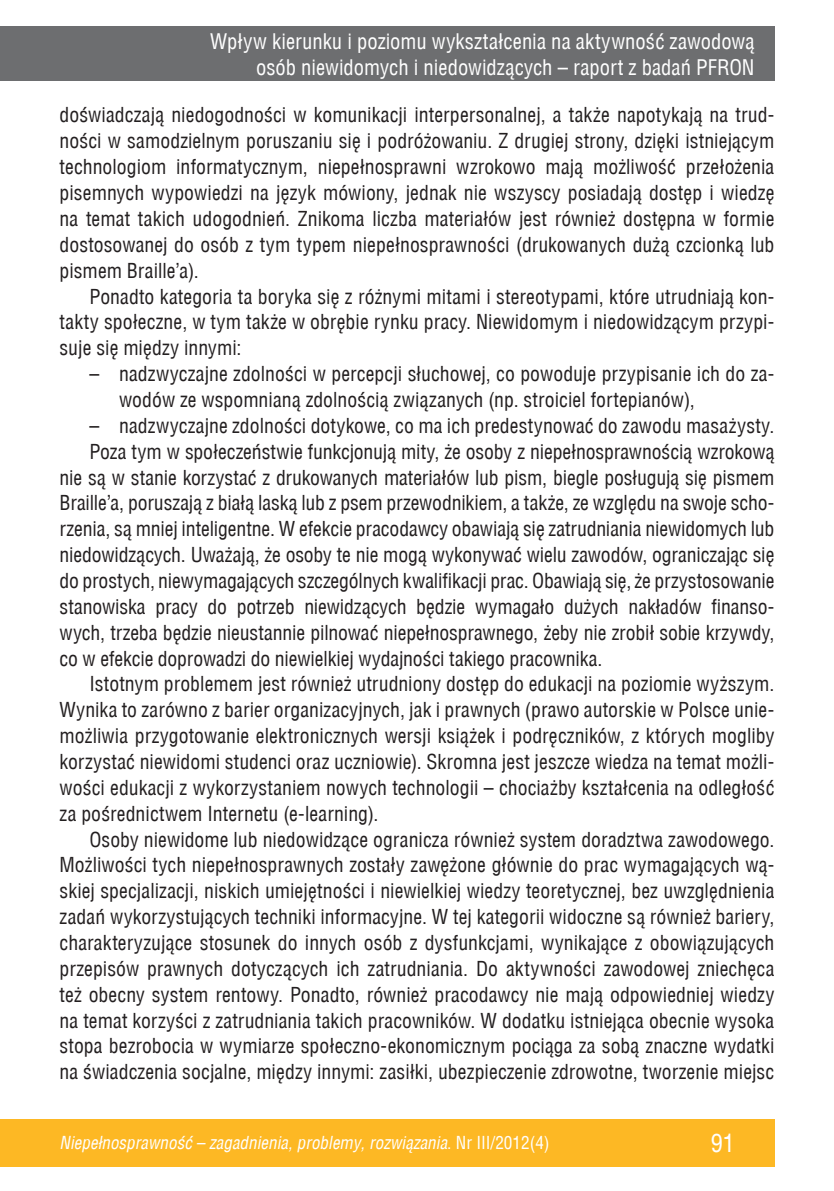
<style>
.page{position:relative;width:834px;height:1191px;background:#fff}
.page>*{position:absolute;margin:0;border:0;box-sizing:border-box;transform-origin:0 0}
.t1{font:24.5px "Switzerland Condensed";color:#fff}
.t2{font:21px/25.4px "Switzerland Condensed";color:#fff;text-align:right}
.t3{font:20.12px/25.9px "Switzerland Condensed";color:#231f20;text-align:justify}
.t4{font:italic 17.5px "Switzerland Condensed";color:#fff}
.s1{font-style:normal}
</style>
<div class="page">
<div style="left:0;top:1119px;width:774px;height:47px;background:#fdb824"></div>
<div style="left:0;top:26px;width:774px;height:55px;background:#6d6e70"></div>
<p class="t2" style="left:210px;top:29px;width:545px">Wpływ kierunku i poziomu wykształcenia na aktywność zawodową osób niewidomych i niedowidzących – raport z badań PFRON</p>
<p class="t3" style="left:60px;top:102px;width:716px">doświadczają niedogodności w komunikacji interpersonalnej, a także napotykają na trud&shy;ności w samodzielnym poruszaniu się i podróżowaniu. Z drugiej strony, dzięki istniejącym technologiom informatycznym, niepełnosprawni wzrokowo mają możliwość przełożenia pisemnych wypowiedzi na język mówiony, jednak nie wszyscy posiadają dostęp i wiedzę na temat takich udogodnień. Znikoma liczba materiałów jest również dostępna w formie dostosowanej do osób z tym typem niepełnosprawności (drukowanych dużą czcionką lub pismem Braille’a).</p>
<p class="t3" style="left:60px;top:283px;width:716px;text-indent:30px">Ponadto kategoria ta boryka się z różnymi mitami i stereotypami, które utrudniają kon&shy;takty społeczne, w tym także w obrębie rynku pracy. Niewidomym i niedowidzącym przypi&shy;suje się między innymi:</p>
<p class="t3" style="left:119px;top:361px;width:656px;text-indent:-30px">– nadzwyczajne zdolności w percepcji słuchowej, co powoduje przypisanie ich do za&shy;wodów ze wspomnianą zdolnością związanych (np. stroiciel fortepianów),</p>
<p class="t3" style="left:89px;top:412px;width:686px">– nadzwyczajne zdolności dotykowe, co ma ich predestynować do zawodu masażysty.</p>
<p class="t3" style="left:89px;top:438px;width:686px">Poza tym w społeczeństwie funkcjonują mity, że osoby z niepełnosprawnością wzrokową</p>
<p class="t3" style="left:60px;top:464px;width:716px">nie są w stanie korzystać z drukowanych materiałów lub pism, biegle posługują się pismem</p>
<p class="t3" style="left:60px;top:490px;width:716px">Braille’a, poruszają z białą laską lub z psem przewodnikiem, a także, ze względu na swoje scho-</p>
<p class="t3" style="left:60px;top:516px;width:716px">rzenia, są mniej inteligentne. W efekcie pracodawcy obawiają się zatrudniania niewidomych lub</p>
<p class="t3" style="left:60px;top:542px;width:716px">niedowidzących. Uważają, że osoby te nie mogą wykonywać wielu zawodów, ograniczając się</p>
<p class="t3" style="left:60px;top:568px;width:716px">do prostych, niewymagających szczególnych kwalifikacji prac. Obawiają się, że przystosowanie</p>
<p class="t3" style="left:60px;top:593px;width:716px">stanowiska pracy do potrzeb niewidzących będzie wymagało dużych nakładów finanso-</p>
<p class="t3" style="left:60px;top:619px;width:716px">wych, trzeba będzie nieustannie pilnować niepełnosprawnego, żeby nie zrobił sobie krzywdy,</p>
<p class="t3" style="left:60px;top:645px;width:544px">co w efekcie doprowadzi do niewielkiej wydajności takiego pracownika.</p>
<p class="t3" style="left:89px;top:671px;width:686px">Istotnym problemem jest również utrudniony dostęp do edukacji na poziomie wyższym.</p>
<p class="t3" style="left:60px;top:697px;width:716px">Wynika to zarówno z barier organizacyjnych, jak i prawnych (prawo autorskie w Polsce unie-</p>
<p class="t3" style="left:60px;top:723px;width:716px">możliwia przygotowanie elektronicznych wersji książek i podręczników, z których mogliby</p>
<p class="t3" style="left:60px;top:748px;width:716px">korzystać niewidomi studenci oraz uczniowie). Skromna jest jeszcze wiedza na temat możli-</p>
<p class="t3" style="left:60px;top:774px;width:716px">wości edukacji z wykorzystaniem nowych technologii – chociażby kształcenia na odległość</p>
<p class="t3" style="left:60px;top:800px;width:320px">za pośrednictwem Internetu (e-learning).</p>
<p class="t3" style="left:89px;top:826px;width:686px">Osoby niewidome lub niedowidzące ogranicza również system doradztwa zawodowego.</p>
<p class="t3" style="left:60px;top:852px;width:716px">Możliwości tych niepełnosprawnych zostały zawężone głównie do prac wymagających wą-</p>
<p class="t3" style="left:60px;top:878px;width:716px">skiej specjalizacji, niskich umiejętności i niewielkiej wiedzy teoretycznej, bez uwzględnienia</p>
<p class="t3" style="left:60px;top:904px;width:716px">zadań wykorzystujących techniki informacyjne. W tej kategorii widoczne są również bariery,</p>
<p class="t3" style="left:60px;top:929px;width:716px">charakteryzujące stosunek do innych osób z dysfunkcjami, wynikające z obowiązujących</p>
<p class="t3" style="left:60px;top:955px;width:716px">przepisów prawnych dotyczących ich zatrudniania. Do aktywności zawodowej zniechęca</p>
<p class="t3" style="left:60px;top:981px;width:716px">też obecny system rentowy. Ponadto, również pracodawcy nie mają odpowiedniej wiedzy</p>
<p class="t3" style="left:60px;top:1007px;width:716px">na temat korzyści z zatrudniania takich pracowników. W dodatku istniejąca obecnie wysoka</p>
<p class="t3" style="left:60px;top:1033px;width:716px">stopa bezrobocia w wymiarze społeczno-ekonomicznym pociąga za sobą znaczne wydatki</p>
<p class="t3" style="left:60px;top:1059px;width:716px">na świadczenia socjalne, między innymi: zasiłki, ubezpieczenie zdrowotne, tworzenie miejsc</p>
<p class="t4" style="left:60px;top:1132px;width:491px">Niepełnosprawność – zagadnienia, problemy, rozwiązania<span class="s1">. Nr III/2012(4)</span></p>
<p class="t1" style="left:710px;top:1129px;width:26px">91</p>
</div>
